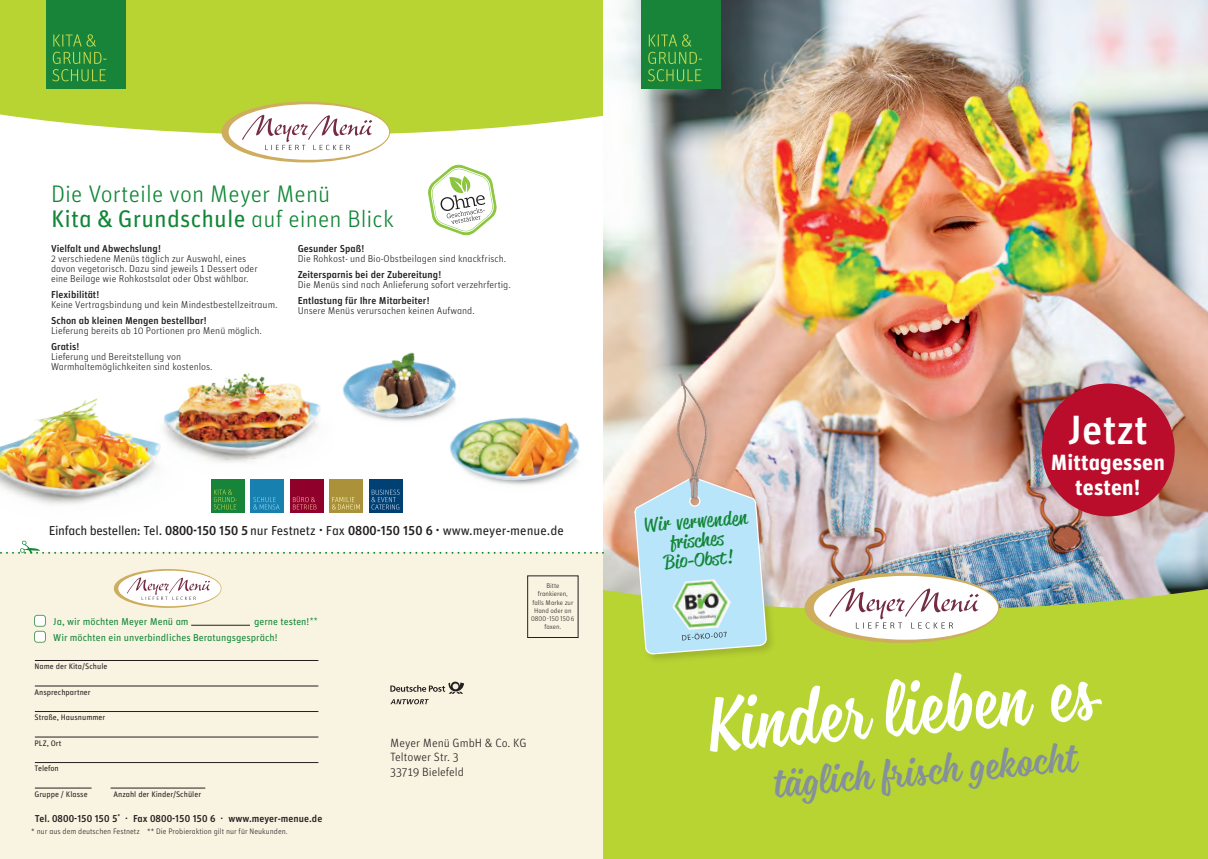
<style>
.page{position:relative;width:1208px;height:859px;background:#fff}
.page>*{position:absolute;margin:0;border:0;box-sizing:border-box;transform-origin:0 0}
.t1{font:81.3px "Blonde Script";color:#fff;scale:.93 1}
.t2{font:42.7px "Blonde Script";color:#84909c}
.t3{font:500 40.9px "Unit OT";letter-spacing:.005em;color:#fff}
.t4{font:300 24px/25px "Unit OT";letter-spacing:.005em;color:#118637}
.t5{font:700 22px/25.2px "Unit OT";letter-spacing:.005em;color:#fff;text-align:center}
.t6{font:18.2px/19.2px "Reklame Script";color:#118637;text-align:center;scale:1.3 1}
.t7{font:13px "Unit OT";letter-spacing:-.01em;color:#231f20}
.t8{font:300 12px/14.4px "Unit OT";color:#231f20}
.t9{font:300 10px/10px "Unit OT";color:#231f20}
.t10{font:500 10px "Unit OT";color:#231f20}
.t11{font:10px/16px "Unit OT";color:#118637}
.t12{font:8px "Unit OT";color:#231f20}
.t13{font:300 8px "Unit OT";color:#231f20}
.t14{font:300 6.9px/8.3px "Unit OT";color:#231f20;text-align:center}
.s1{font-weight:400}
.s2{font-weight:500}
.s3{font-size:8px}
</style>
<div class="page">
<div style="left:0;top:0;width:604px;height:134px;background:#b8d432"></div>
<div style="left:46px;top:0;width:80px;height:89px;background:#18843a"></div>
<svg style="left:52px;top:34px;width:54px;height:47px"></svg>
<div style="left:0;top:553px;width:604px;height:306px;background:#f9f4e1"></div>
<svg style="left:390px;top:682px;width:74px;height:22px"></svg>
<hr style="left:35px;top:660px;width:283px;height:1px;background:#231f20">
<hr style="left:35px;top:686px;width:283px;height:1px;background:#231f20">
<hr style="left:35px;top:711px;width:283px;height:1px;background:#231f20">
<hr style="left:35px;top:737px;width:283px;height:1px;background:#231f20">
<hr style="left:35px;top:762px;width:283px;height:1px;background:#231f20">
<div style="left:34px;top:615px;width:11px;height:11px;background:#fff;border-radius:3px"></div>
<div style="left:34px;top:615px;width:12px;height:11px;border:1px solid #5ea163;border-radius:3px"></div>
<div style="left:34px;top:631px;width:11px;height:11px;background:#fff;border-radius:3px"></div>
<div style="left:34px;top:631px;width:12px;height:11px;border:1px solid #5ea163;border-radius:3px"></div>
<hr style="left:35px;top:788px;width:57px;height:1px;background:#231f20">
<hr style="left:111px;top:788px;width:94px;height:1px;background:#231f20">
<hr style="left:191px;top:625px;width:59px;height:1px;background:#231f20">
<img style="left:604px;top:0;width:604px;height:589px">
<div style="left:604px;top:589px;width:604px;height:270px;background:#b8d432"></div>
<div style="left:641px;top:0;width:80px;height:89px;background:#18843a"></div>
<svg style="left:648px;top:34px;width:54px;height:47px"></svg>
<svg style="left:1px;top:541px;width:603px;height:13px"></svg>
<svg style="left:221px;top:102px;width:169px;height:60px"></svg>
<svg style="left:428px;top:164px;width:69px;height:72px"></svg>
<svg style="left:114px;top:569px;width:107px;height:39px"></svg>
<div style="left:527px;top:575px;width:51px;height:63px;border:1px solid #231f20"></div>
<div style="left:211px;top:479px;width:34px;height:34px;background:#18843a"></div>
<svg style="left:214px;top:489px;width:23px;height:20px"></svg>
<div style="left:250px;top:479px;width:34px;height:34px;background:#1880ae"></div>
<svg style="left:253px;top:497px;width:26px;height:13px"></svg>
<div style="left:290px;top:479px;width:34px;height:34px;background:#8f012b"></div>
<svg style="left:293px;top:496px;width:23px;height:13px"></svg>
<div style="left:329px;top:479px;width:34px;height:34px;background:#aa913a"></div>
<svg style="left:332px;top:497px;width:28px;height:13px"></svg>
<div style="left:368px;top:479px;width:34px;height:34px;background:#004073"></div>
<svg style="left:371px;top:490px;width:29px;height:20px"></svg>
<img style="left:0;top:398px;width:131px;height:107px">
<img style="left:122px;top:373px;width:199px;height:113px">
<img style="left:342px;top:352px;width:115px;height:70px">
<img style="left:439px;top:392px;width:141px;height:93px">
<div style="left:1041px;top:383px;width:133px;height:133px;background:#ba0d2b;border-radius:50%"></div>
<svg style="left:804px;top:573px;width:195px;height:70px"></svg>
<div style="left:632px;top:372px;width:145px;height:293px;background:#231f20;opacity:.17"></div>
<svg style="left:633px;top:374px;width:133px;height:280px;background:#cbd1cd"></svg>
<h3 class="t4" style="left:51px;top:181px;width:344px">Die Vorteile von Meyer Menü<br><span class="s1">Kita &amp; Grundschule</span> auf einen Blick</h3>
<p class="t10" style="left:51px;top:243px;width:111px">Vielfalt und Abwechslung!</p>
<p class="t9" style="left:51px;top:254px;width:208px">2 verschiedene Menüs täglich zur Auswahl, eines davon vegetarisch. Dazu sind jeweils 1 Dessert oder eine Beilage wie Rohkostsalat oder Obst wählbar.</p>
<p class="t10" style="left:51px;top:289px;width:50px">Flexibilität!</p>
<p class="t9" style="left:51px;top:300px;width:228px">Keine Vertragsbindung und kein Mindestbestellzeitraum.</p>
<p class="t10" style="left:51px;top:315px;width:157px">Schon ab kleinen Mengen bestellbar!</p>
<p class="t9" style="left:51px;top:326px;width:212px">Lieferung bereits ab 10 Portionen pro Menü möglich.</p>
<p class="t10" style="left:51px;top:341px;width:30px">Gratis!</p>
<p class="t9" style="left:51px;top:352px;width:163px">Lieferung und Bereitstellung von<br>Warmhaltemöglichkeiten sind kostenlos.</p>
<p class="t10" style="left:298px;top:243px;width:68px">Gesunder Spaß!</p>
<p class="t9" style="left:298px;top:254px;width:210px">Die Rohkost- und Bio-Obstbeilagen sind knackfrisch.</p>
<p class="t10" style="left:298px;top:269px;width:145px">Zeitersparnis bei der Zubereitung!</p>
<p class="t9" style="left:298px;top:280px;width:215px">Die Menüs sind nach Anlieferung sofort verzehrfertig.</p>
<p class="t10" style="left:298px;top:295px;width:133px">Entlastung für Ihre Mitarbeiter!</p>
<p class="t9" style="left:298px;top:306px;width:179px">Unsere Menüs verursachen keinen Aufwand.</p>
<h3 class="t7" style="left:49px;top:522px;width:516px">Einfach bestellen: Tel. <span class="s2">0800-150 150 5</span> nur Festnetz <sup>.</sup> Fax <span class="s2">0800-150 150 6</span> <sup>.</sup> www.meyer-menue.de</h3>
<p class="t11" style="left:53px;top:613px;width:137px">Ja, wir möchten Meyer Menü am</p>
<p class="t11" style="left:53px;top:613px;width:266px;text-indent:201px">gerne testen!<span class="s3">**<br></span>Wir möchten ein unverbindliches Beratungsgespräch!</p>
<p class="t12" style="left:34px;top:662px;width:74px">Name der Kita/Schule</p>
<p class="t12" style="left:34px;top:687px;width:58px">Ansprechpartner</p>
<p class="t12" style="left:34px;top:713px;width:72px">Straße, Hausnummer</p>
<p class="t12" style="left:34px;top:738px;width:29px">PLZ, Ort</p>
<p class="t12" style="left:34px;top:764px;width:26px">Telefon</p>
<p class="t12" style="left:34px;top:789px;width:55px">Gruppe / Klasse</p>
<p class="t12" style="left:113px;top:789px;width:89px">Anzahl der Kinder/Schüler</p>
<p class="t10" style="left:35px;top:812px;width:289px">Tel. 0800-150 150 5<sup>*</sup> . Fax 0800-150 150 6 . www.meyer-menue.de</p>
<p class="t13" style="left:31px;top:826px;width:258px">* nur aus dem deutschen Festnetz ** Die Probieraktion gilt nur für Neukunden.</p>
<p class="t14" style="left:531px;top:581px;width:45px">Bitte frankieren, falls Marke zur<br>Hand oder an<br>0800-150 150 6 faxen.</p>
<p class="t8" style="left:390px;top:736px;width:138px">Meyer Menü GmbH &amp; Co. KG<br>Teltower Str. 3<br>33719 Bielefeld</p>
<h3 class="t6" style="left:643px;top:516px;width:81px;rotate:-5deg">Wir verwenden frisches<br>Bio-Obst!</h3>
<h3 class="t3" style="left:1067px;top:405px;width:82px">Jetzt</h3>
<h3 class="t5" style="left:1050px;top:450px;width:116px">Mittagessen testen!</h3>
<h1 class="t1" style="left:700px;top:678px;width:426px;rotate:-5deg">Kinder lieben es</h1>
<h2 class="t2" style="left:773px;top:759px;width:305px;rotate:-5deg">täglich frisch gekocht</h2>
</div>
